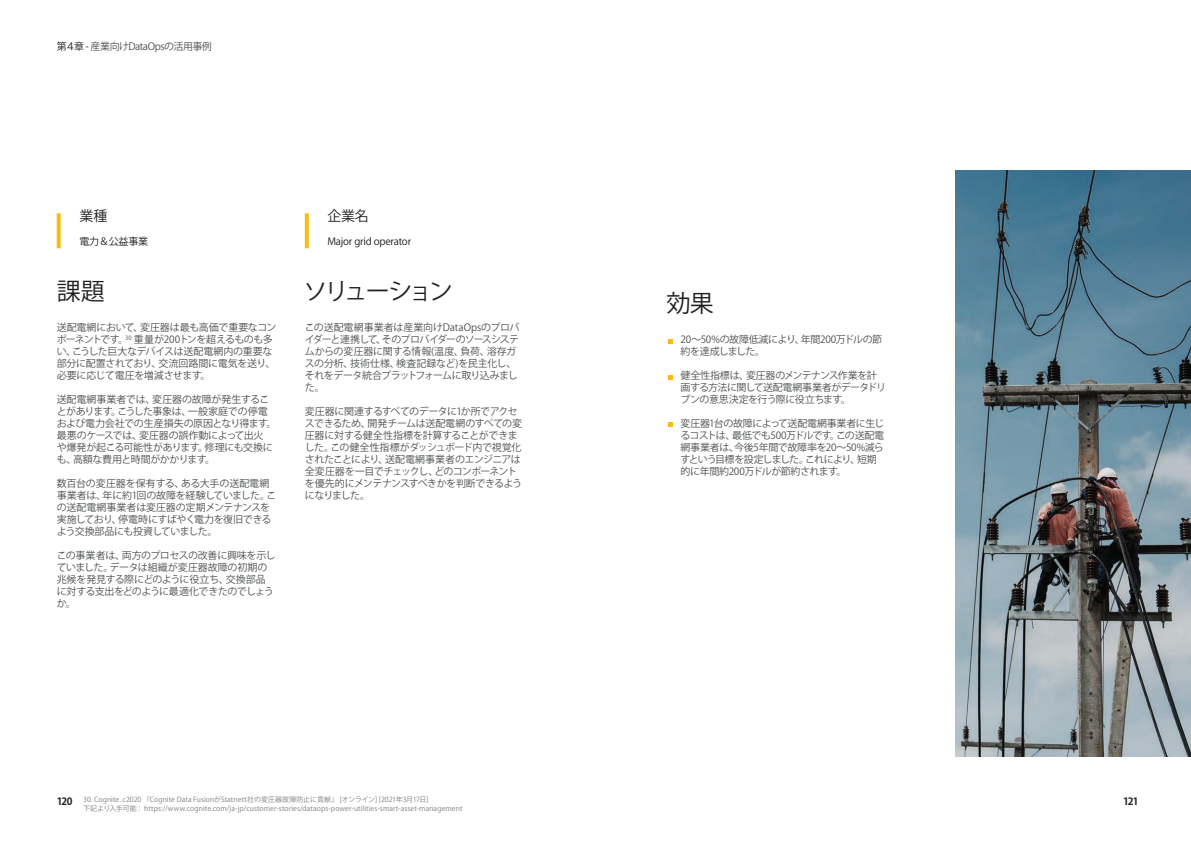
<style>
.page{position:relative;width:1191px;height:842px;background:#fff}
.page>*{position:absolute;margin:0;border:0;box-sizing:border-box;transform-origin:0 0}
.t1{font:24px "Koz Go Pr 6 N";letter-spacing:-.14em;color:#231f20}
.t2{font:24px "Koz Go Pr 6 N";letter-spacing:-.11em;color:#231f20}
.t3{font:14px "Koz Go Pr 6 N";color:#231f20}
.t4{font:10px/12px "Koz Go Pr 6 N";letter-spacing:-.04em;color:#4d5051}
.t5{font:10px "Koz Go Pr 6 N";letter-spacing:-.02em;color:#231f20}
.t6{font:700 10px "Koz Go Pr 6 N";letter-spacing:-.09em;color:#231f20}
.t7{font:7px/8.4px "Koz Go Pr 6 N";letter-spacing:.01em;color:#7f8080}
.s1{color:#231f20}
</style>
<div class="page">
<img style="left:955px;top:171px;width:236px;height:585px">
<svg style="left:57px;top:213px;width:4px;height:35px"></svg>
<svg style="left:305px;top:213px;width:4px;height:35px"></svg>
<svg style="left:668px;top:340px;width:4px;height:4px"></svg>
<svg style="left:668px;top:376px;width:4px;height:4px"></svg>
<svg style="left:668px;top:423px;width:4px;height:4px"></svg>
<p class="t4" style="left:57px;top:41px;width:157px"><span class="s1">第４章 -</span> 産業向けDataOpsの活用事例</p>
<p class="t3" style="left:79px;top:208px;width:29px">業種</p>
<p class="t5" style="left:79px;top:236px;width:70px">電力＆公益事業</p>
<p class="t3" style="left:327px;top:208px;width:43px">企業名</p>
<p class="t5" style="left:327px;top:236px;width:85px">Major grid operator</p>
<p class="t2" style="left:57px;top:278px;width:49px">課題</p>
<p class="t4" style="left:57px;top:322px;width:221px">送配電網において、変圧器は最も高価で重要なコンポーネントです。<sup>30</sup> 重量が200トンを超えるものも多い、こうした巨大なデバイスは送配電網内の重要な部分に配置されており、交流回路間に電気を送り、必要に応じて電圧を増減させます。</p>
<p class="t4" style="left:57px;top:394px;width:221px">送配電網事業者では、変圧器の故障が発生することがあります。こうした事象は、一般家庭での停電および電力会社での生産損失の原因となり得ます。最悪のケースでは、変圧器の誤作動によって出火<br>や爆発が起こる可能性があります。修理にも交換にも、高額な費用と時間がかかります。</p>
<p class="t4" style="left:57px;top:478px;width:221px">数百台の変圧器を保有する、ある大手の送配電網事業者は、年に約1回の故障を経験していました。この送配電網事業者は変圧器の定期メンテナンスを実施しており、停電時にすばやく電力を復旧できるよう交換部品にも投資していました。</p>
<p class="t4" style="left:57px;top:550px;width:220px">この事業者は、両方のプロセスの改善に興味を示していました。データは組織が変圧器故障の初期の兆候を発見する際にどのように役立ち、交換部品に対する支出をどのように最適化できたのでしょうか。</p>
<p class="t1" style="left:304px;top:278px;width:151px">ソリューション</p>
<p class="t4" style="left:305px;top:322px;width:216px">この送配電網事業者は産業向けDataOpsのプロバイダーと連携して、そのプロバイダーのソースシステムからの変圧器に関する情報(温度、負荷、溶存ガスの分析、技術仕様、検査記録など)を民主化し、それをデータ統合プラットフォームに取り込みました。</p>
<p class="t4" style="left:305px;top:406px;width:219px">変圧器に関連するすべてのデータに1か所でアクセスできるため、開発チームは送配電網のすべての変圧器に対する健全性指標を計算することができました。この健全性指標がダッシュボード内で視覚化されたことにより、送配電網事業者のエンジニアは全変圧器を一目でチェックし、どのコンポーネントを優先的にメンテナンスすべきかを判断できるようになりました。</p>
<p class="t2" style="left:666px;top:290px;width:49px">効果</p>
<p class="t4" style="left:680px;top:334px;width:203px">20～50%の故障低減により、年間200万ドルの節約を達成しました。</p>
<p class="t4" style="left:680px;top:370px;width:207px">健全性指標は、変圧器のメンテナンス作業を計画する方法に関して送配電網事業者がデータドリブンの意思決定を行う際に役立ちます。</p>
<p class="t4" style="left:680px;top:418px;width:205px">変圧器1台の故障によって送配電網事業者に生じるコストは、最低でも500万ドルです。この送配電網事業者は、今後5年間で故障率を20～50%減らすという目標を設定しました。これにより、短期的に年間約200万ドルが節約されます。</p>
<p class="t7" style="left:83px;top:796px;width:381px">30. Cognite. c2020 『Cognite Data FusionがStatnett社の変圧器故障防止に貢献』 [オンライン] [2021年3月17日]<br>下記より入手可能： https://www.cognite.com/ja-jp/customer-stories/dataops-power-utilities-smart-asset-management</p>
<p class="t6" style="left:57px;top:795px;width:17px">120</p>
<p class="t6" style="left:1123px;top:795px;width:17px">121</p>
</div>
